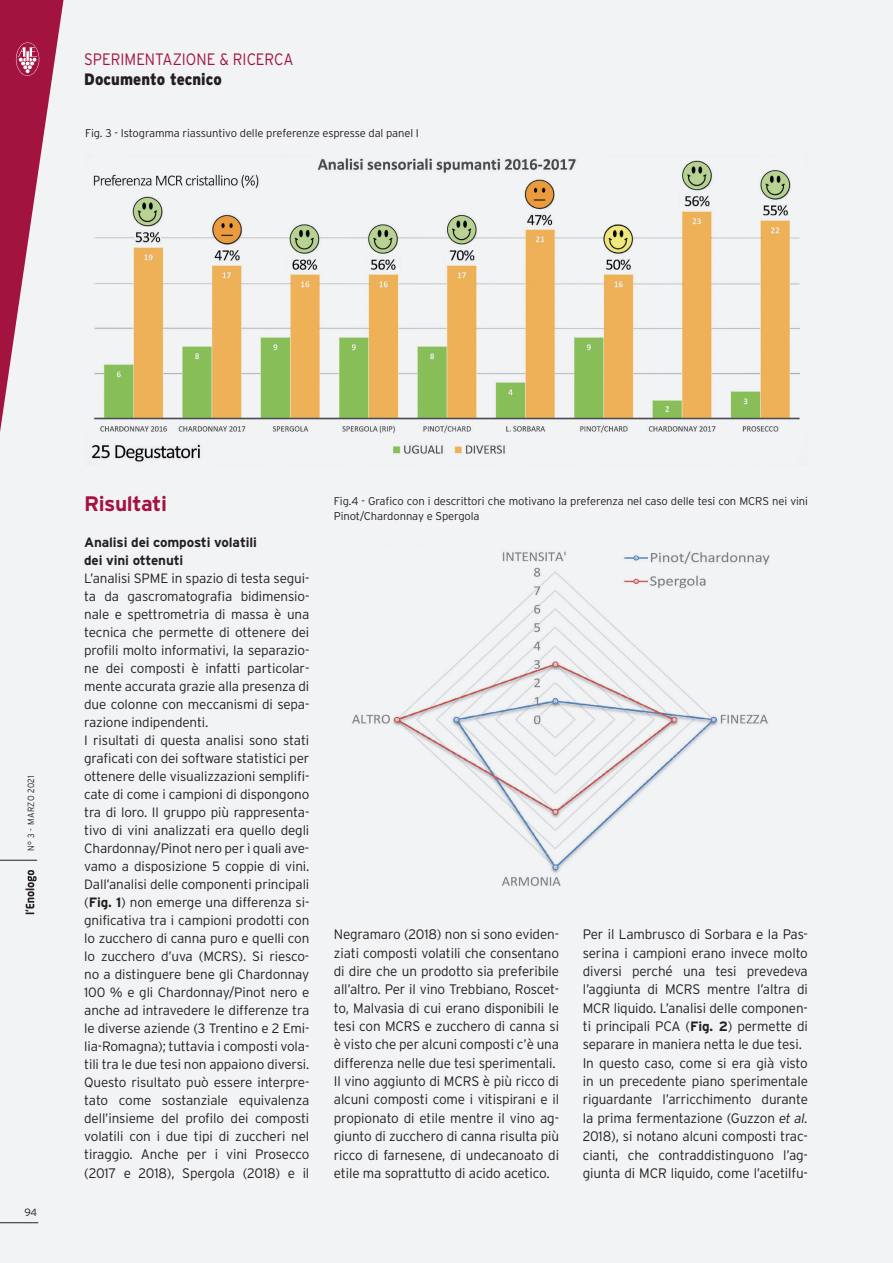
<style>
.page{position:relative;width:893px;height:1263px;background:#f2f3f4}
.page>*{position:absolute;margin:0;border:0;box-sizing:border-box;transform-origin:0 0}
.t1{font:700 21px "Interstate";letter-spacing:-.02em;color:#a21340}
.t2{font:300 16.5px "Interstate";color:#a21340;scale:.9 1}
.t3{font:900 16.5px "Interstate";color:#231f20;scale:.9 1}
.t4{font:300 13.8px/18.3px "Interstate";letter-spacing:-.01em;color:#231f20}
.t5{font:300 13.5px/18px "Interstate";letter-spacing:-.01em;color:#231f20}
.t6{font:700 13.5px/18px "Interstate";letter-spacing:-.01em;color:#231f20}
.t7{font:300 11.25px/15px "Interstate";letter-spacing:-.01em;color:#231f20}
.t8{font:300 10.5px "Interstate";color:#231f20}
.t9{font:300 9px "Interstate";letter-spacing:.04em;color:#231f20;scale:.9 1}
.s1{font-weight:700}
.s2{font-size:13.5px}
.s3{font-weight:700;font-size:13.5px}
.s4{font-style:italic;font-size:13.5px}
</style>
<div class="page">
<svg style="left:26px;top:870px;width:11px;height:44px"></svg>
<hr style="left:0;top:860px;width:37px;height:1px;background:#231f20">
<hr style="left:0;top:1222px;width:38px;height:1px;background:#231f20">
<svg style="left:0;top:0;width:64px;height:432px"></svg>
<img style="left:352px;top:551px;width:418px;height:335px">
<img style="left:91px;top:158px;width:709px;height:304px">
<p class="t2" style="left:84px;top:50px;width:234px">SPERIMENTAZIONE &amp; RICERCA</p>
<p class="t3" style="left:84px;top:70px;width:155px">Documento tecnico</p>
<p class="t7" style="left:85px;top:125px;width:335px">Fig. 3 - Istogramma riassuntivo delle preferenze espresse dal panel I</p>
<p class="t9" style="left:26px;top:851px;width:86px;rotate:-90deg">N° 3 - MARZO 2021</p>
<p class="t8" style="left:24px;top:1206px;width:14px">94</p>
<h1 class="t1" style="left:84px;top:492px;width:84px">Risultati</h1>
<p class="t6" style="left:84px;top:533px;width:174px">Analisi dei composti volatili dei vini ottenuti</p>
<p class="t5" style="left:84px;top:569px;width:227px">L’analisi SPME in spazio di testa segui&shy;ta da gascromatografia bidimensio&shy;nale e spettrometria di massa è una tecnica che permette di ottenere dei profili molto informativi, la separazio&shy;ne dei composti è infatti particolar&shy;mente accurata grazie alla presenza di due colonne con meccanismi di sepa&shy;razione indipendenti.<br>I risultati di questa analisi sono stati graficati con dei software statistici per ottenere delle visualizzazioni semplifi&shy;cate di come i campioni di dispongono tra di loro. Il gruppo più rappresenta&shy;tivo di vini analizzati era quello degli Chardonnay/Pinot nero per i quali ave&shy;vamo a disposizione 5 coppie di vini.<br>Dall’analisi delle componenti principali (<span class="s1">Fig. 1</span>) non emerge una differenza si&shy;gnificativa tra i campioni prodotti con lo zucchero di canna puro e quelli con lo zucchero d’uva (MCRS). Si riesco&shy;no a distinguere bene gli Chardonnay 100 % e gli Chardonnay/Pinot nero e anche ad intravedere le differenze tra le diverse aziende (3 Trentino e 2 Emi&shy;lia-Romagna); tuttavia i composti vola&shy;tili tra le due tesi non appaiono diversi.<br>Questo risultato può essere interpre&shy;tato come sostanziale equivalenza dell’insieme del profilo dei composti volatili con i due tipi di zuccheri nel</p>
<p class="t4" style="left:84px;top:1145px;width:227px"><span class="s2">tiraggio.</span> Anche per i vini Prosecco (2017 e 2018), Spergola (2018) e il</p>
<p class="t7" style="left:334px;top:493px;width:475px">Fig.4 - Grafico con i descrittori che motivano la preferenza nel caso delle tesi con MCRS nei vini<br>Pinot/Chardonnay e Spergola</p>
<p class="t4" style="left:334px;top:925px;width:227px">Negramaro (2018) non si sono eviden&shy;ziati composti volatili che consentano di dire che un prodotto sia preferibile all’altro. Per il vino Trebbiano, Roscet&shy;to, Malvasia di cui erano disponibili le tesi con MCRS e zucchero di canna si è visto che per alcuni composti c’è una differenza nelle due tesi sperimentali.<br>Il vino aggiunto di MCRS è più ricco di alcuni composti come i vitispirani e il propionato di etile mentre il vino ag&shy;giunto di zucchero di canna risulta più ricco di farnesene, di undecanoato di etile ma soprattutto di acido acetico.</p>
<p class="t4" style="left:583px;top:925px;width:227px">Per il Lambrusco di Sorbara e la Pas&shy;serina i campioni erano invece molto diversi perché una tesi prevedeva l’aggiunta di MCRS mentre l’altra di MCR liquido. L’analisi delle componen&shy;ti principali PCA (<span class="s3">Fig. 2</span>) permette di separare in maniera netta le due tesi.<br>In questo caso, come si era già visto in un precedente piano sperimentale riguardante l’arricchimento durante la prima fermentazione (Guzzon <span class="s4">et al.<br></span>2018), si notano alcuni composti trac&shy;cianti, che contraddistinguono l’ag&shy;giunta di MCR liquido, come l’acetilfu-</p>
</div>
